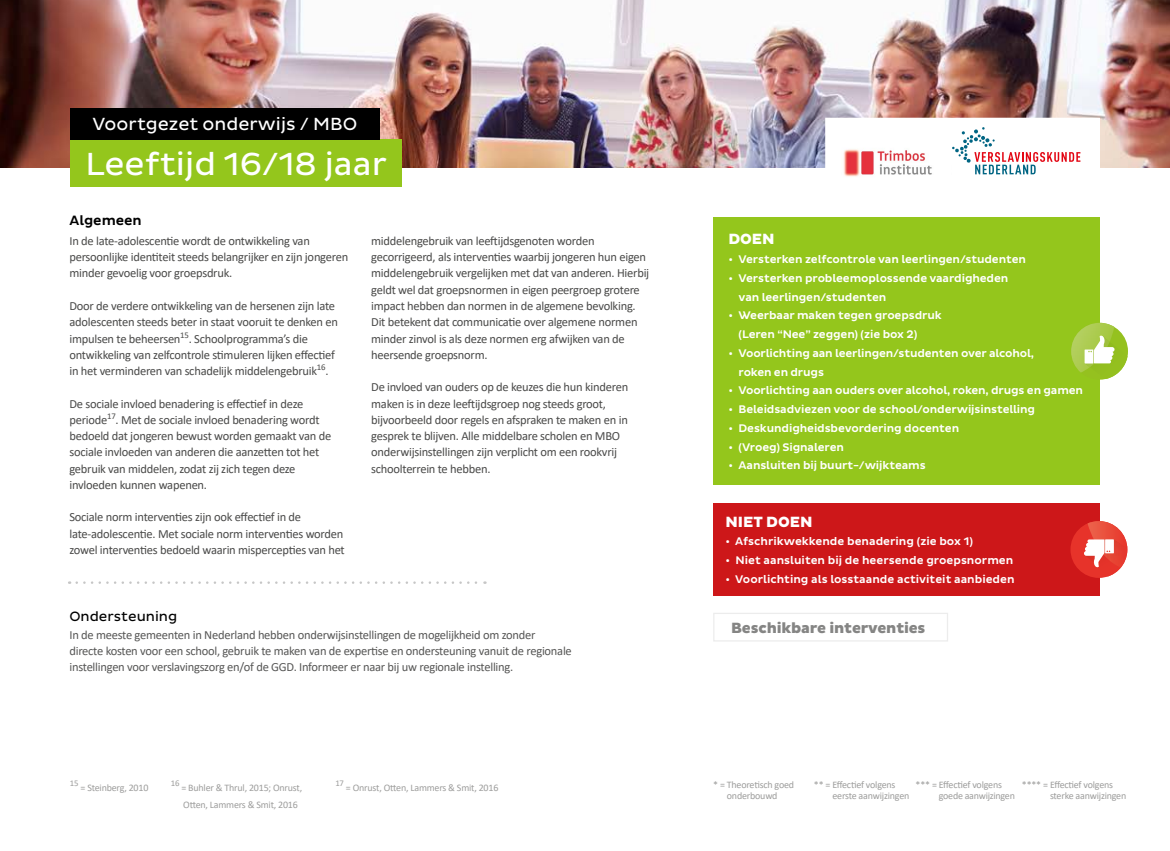
<style>
.page{position:relative;width:1170px;height:851px;background:#fff}
.page>*{position:absolute;margin:0;border:0;box-sizing:border-box;transform-origin:0 0}
.t1{font:32.5px "Pluto Sans";color:#fff}
.t2{font:17.88px "Pluto Sans";color:#fff}
.Doen{font:800 15.12px "Pluto Sans";letter-spacing:-.01em;color:#858584}
.Doen-2{font:800 15.12px "Pluto Sans";color:#fff}
.t3{font:13.75px "Pluto Sans";color:#000}
.t4{font:500 13.75px "Pluto Sans";color:#000}
.t5{font:12.5px/16.2px "Calibri";letter-spacing:-.02em;color:#4a4a49}
.t6{font:12.5px/16.2px "Calibri";letter-spacing:-.02em;color:#575756}
.Doen-3{font:500 11.25px "Pluto Sans";letter-spacing:-.01em;color:#fff}
.t7{font:10px/11.2px "Calibri";letter-spacing:-.02em;color:#9d9d9c}
.t8{font:8.75px "Calibri";color:#9d9d9c}
</style>
<div class="page">
<img style="left:0;top:0;width:1169px;height:167px">
<div style="left:713px;top:503px;width:386px;height:92px;background:#cd1719"></div>
<div style="left:70px;top:139px;width:331px;height:48px;background:#94c61c"></div>
<div style="left:70px;top:108px;width:310px;height:31px;background:#000"></div>
<svg style="left:77px;top:581px;width:408px;height:2px"></svg>
<div style="left:1070px;top:521px;width:57px;height:57px;background:#e7332a;border-radius:50%"></div>
<img style="left:1085px;top:567px;width:35px;height:9px">
<img style="left:1088px;top:521px;width:38px;height:18px">
<img style="left:1113px;top:539px;width:14px;height:28px">
<svg style="left:1084px;top:539px;width:29px;height:28px"></svg>
<div style="left:713px;top:217px;width:386px;height:268px;background:#94c61c"></div>
<div style="left:1070px;top:323px;width:57px;height:56px;background:#95c11f;border-radius:50%"></div>
<img style="left:1104px;top:342px;width:23px;height:37px">
<img style="left:1071px;top:323px;width:43px;height:49px">
<img style="left:1084px;top:363px;width:25px;height:4px">
<svg style="left:1084px;top:335px;width:30px;height:28px"></svg>
<div style="left:825px;top:118px;width:273px;height:66px;background:#fff"></div>
<svg style="left:952px;top:127px;width:128px;height:47px"></svg>
<img style="left:843px;top:149px;width:89px;height:28px">
<div style="left:713px;top:612px;width:235px;height:29px;border:1px solid #ececec"></div>
<p class="t2" style="left:93px;top:114px;width:266px">Voortgezet onderwijs / MBO</p>
<p class="t1" style="left:85px;top:146px;width:303px">Leeftijd 16/18 jaar</p>
<p class="t4" style="left:69px;top:212px;width:74px">Algemeen</p>
<p class="t5" style="left:69px;top:232px;width:242px">In de late-adolescentie wordt de ontwikkeling van</p>
<p class="t5" style="left:69px;top:248px;width:280px">persoonlijke identiteit steeds belangrijker en zijn jongeren minder gevoelig voor groepsdruk.</p>
<p class="t5" style="left:69px;top:297px;width:270px">Door de verdere ontwikkeling van de hersenen zijn late adolescenten steeds beter in staat vooruit te denken en impulsen te beheersen<sup>15</sup>. Schoolprogramma’s die</p>
<p class="t5" style="left:69px;top:346px;width:267px">ontwikkeling van zelfcontrole stimuleren lijken effectief</p>
<p class="t5" style="left:69px;top:362px;width:261px">in het verminderen van schadelijk middelengebruik<sup>16</sup>.</p>
<p class="t5" style="left:69px;top:395px;width:235px">De sociale invloed benadering is effectief in deze</p>
<p class="t5" style="left:69px;top:411px;width:252px">periode<sup>17</sup>. Met de sociale invloed benadering wordt</p>
<p class="t5" style="left:69px;top:427px;width:263px">bedoeld dat jongeren bewust worden gemaakt van de</p>
<p class="t5" style="left:69px;top:443px;width:251px">sociale invloeden van anderen die aanzetten tot het</p>
<p class="t5" style="left:69px;top:460px;width:227px">gebruik van middelen, zodat zij zich tegen deze</p>
<p class="t5" style="left:69px;top:476px;width:139px">invloeden kunnen wapenen.</p>
<p class="t5" style="left:69px;top:508px;width:233px">Sociale norm interventies zijn ook effectief in de</p>
<p class="t5" style="left:69px;top:525px;width:277px">late-adolescentie. Met sociale norm interventies worden zowel interventies bedoeld waarin mispercepties van het</p>
<p class="t3" style="left:69px;top:608px;width:109px">Ondersteuning</p>
<p class="t5" style="left:371px;top:232px;width:225px">middelengebruik van leeftijdsgenoten worden</p>
<p class="t5" style="left:371px;top:248px;width:279px">gecorrigeerd, als interventies waarbij jongeren hun eigen middelengebruik vergelijken met dat van anderen. Hierbij geldt wel dat groepsnormen in eigen peergroep grotere impact hebben dan normen in de algemene bevolking.<br>Dit betekent dat communicatie over algemene normen minder zinvol is als deze normen erg afwijken van de</p>
<p class="t5" style="left:371px;top:346px;width:118px">heersende groepsnorm.</p>
<p class="t5" style="left:371px;top:378px;width:258px">De invloed van ouders op de keuzes die hun kinderen</p>
<p class="t5" style="left:371px;top:395px;width:236px">maken is in deze leeftijdsgroep nog steeds groot,</p>
<p class="t5" style="left:371px;top:411px;width:258px">bijvoorbeeld door regels en afspraken te maken en in</p>
<p class="t5" style="left:371px;top:427px;width:250px">gesprek te blijven. Alle middelbare scholen en MBO</p>
<p class="t5" style="left:371px;top:443px;width:247px">onderwijsinstellingen zijn verplicht om een rookvrij</p>
<p class="t5" style="left:371px;top:460px;width:121px">schoolterrein te hebben.</p>
<p class="t6" style="left:69px;top:626px;width:467px">In de meeste gemeenten in Nederland hebben onderwijsinstellingen de mogelijkheid om zonder</p>
<p class="t6" style="left:69px;top:642px;width:504px">directe kosten voor een school, gebruik te maken van de expertise en ondersteuning vanuit de regionale instellingen voor verslavingszorg en/of de GGD. Informeer er naar bij uw regionale instelling.</p>
<p class="t8" style="left:70px;top:777px;width:10px">15</p>
<p class="t7" style="left:80px;top:782px;width:69px">= Steinberg, 2010</p>
<p class="t8" style="left:171px;top:777px;width:10px">16</p>
<p class="t7" style="left:181px;top:779px;width:122px;line-height:16.2px">= Buhler &amp; Thrul, 2015; Onrust,<br>Otten, Lammers &amp; Smit, 2016</p>
<p class="t8" style="left:335px;top:777px;width:10px">17</p>
<p class="t7" style="left:346px;top:782px;width:154px">= Onrust, Otten, Lammers &amp; Smit, 2016</p>
<p class="Doen-2" style="left:728px;top:230px;width:47px">DOEN</p>
<p class="Doen-3" style="left:728px;top:253px;width:299px">• Versterken zelfcontrole van leerlingen/studenten</p>
<p class="Doen-3" style="left:728px;top:271px;width:281px">• Versterken probleemoplossende vaardigheden</p>
<p class="Doen-3" style="left:738px;top:290px;width:149px">van leerlingen/studenten</p>
<p class="Doen-3" style="left:728px;top:309px;width:215px">• Weerbaar maken tegen groepsdruk</p>
<p class="Doen-3" style="left:738px;top:328px;width:180px">(Leren “Nee” zeggen) (zie box 2)</p>
<p class="Doen-3" style="left:728px;top:346px;width:307px">• Voorlichting aan leerlingen/studenten over alcohol,</p>
<p class="Doen-3" style="left:738px;top:365px;width:87px">roken en drugs</p>
<p class="Doen-3" style="left:728px;top:384px;width:356px">• Voorlichting aan ouders over alcohol, roken, drugs en gamen</p>
<p class="Doen-3" style="left:728px;top:403px;width:308px">• Beleidsadviezen voor de school/onderwijsinstelling</p>
<p class="Doen-3" style="left:728px;top:421px;width:232px">• Deskundigheidsbevordering docenten</p>
<p class="Doen-3" style="left:728px;top:440px;width:117px">• (Vroeg) Signaleren</p>
<p class="Doen-3" style="left:728px;top:459px;width:199px">• Aansluiten bij buurt-/wijkteams</p>
<p class="Doen-2" style="left:725px;top:512px;width:89px">NIET DOEN</p>
<p class="Doen-3" style="left:725px;top:535px;width:249px">• Afschrikwekkende benadering (zie box 1)</p>
<p class="Doen-3" style="left:725px;top:554px;width:289px">• Niet aansluiten bij de heersende groepsnormen</p>
<p class="Doen-3" style="left:725px;top:572px;width:290px">• Voorlichting als losstaande activiteit aanbieden</p>
<p class="Doen" style="left:731px;top:619px;width:196px">Beschikbare interventies</p>
<p class="t7" style="left:713px;top:778px;width:82px;text-align:center">* = Theoretisch goed onderbouwd</p>
<p class="t7" style="left:832px;top:778px;width:78px;text-indent:-18px">** = Effectief volgens eerste aanwijzingen</p>
<p class="t7" style="left:1049px;top:778px;width:78px;text-indent:-28px">**** = Effectief volgens sterke aanwijzingen</p>
<p class="t7" style="left:938px;top:778px;width:78px;text-indent:-23px">*** = Effectief volgens goede aanwijzingen</p>
</div>
